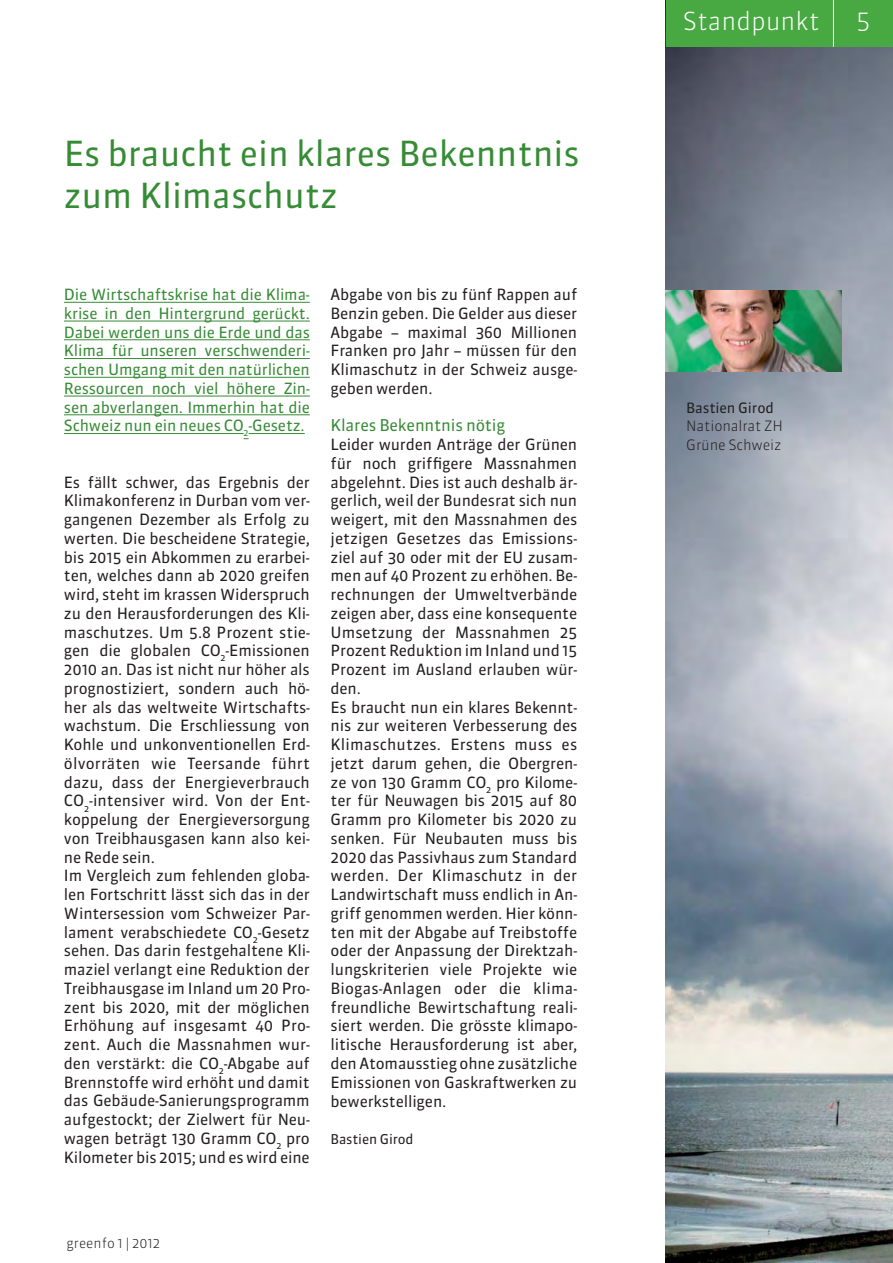
<style>
.page{position:relative;width:893px;height:1263px;background:#fff}
.page>*{position:absolute;margin:0;border:0;box-sizing:border-box;transform-origin:0 0}
.t1{font:34.5px/41.2px "Sanuk OT";color:#368b35}
.t2{font:300 24.75px "Sanuk OT";color:#fff}
.t3{font:16.2px "Sanuk OT";letter-spacing:-.01em;color:#368b35}
.t4{font:15.45px/18.8px "Sanuk OT";letter-spacing:-.01em;color:#231f20}
.t5{font:15.45px/18.8px "Sanuk OT";letter-spacing:-.01em;color:#368b35;text-align:justify}
.t6{font:300 14.25px/18.8px "Sanuk OT";letter-spacing:-.01em;color:#231f20}
.t7{font:14.25px "Sanuk OT";letter-spacing:-.01em;color:#231f20}
.t8{font:300 13.5px "Sanuk OT";color:#231f20}
.t9{font:13.5px "Sanuk OT";letter-spacing:-.01em;color:#231f20}
</style>
<div class="page">
<img style="left:665px;top:0;width:228px;height:1263px">
<div style="left:666px;top:0;width:227px;height:47px;background:#48a942"></div>
<hr style="left:833px;top:0;width:1px;height:47px;background:#fff">
<img style="left:665px;top:291px;width:176px;height:80px">
<hr style="left:64px;top:302px;width:246px;height:1px;background:#368b35">
<hr style="left:64px;top:321px;width:246px;height:1px;background:#368b35">
<hr style="left:64px;top:339px;width:246px;height:1px;background:#368b35">
<hr style="left:64px;top:358px;width:246px;height:1px;background:#368b35">
<hr style="left:64px;top:377px;width:246px;height:1px;background:#368b35">
<hr style="left:64px;top:396px;width:246px;height:1px;background:#368b35">
<hr style="left:64px;top:414px;width:246px;height:1px;background:#368b35">
<hr style="left:64px;top:433px;width:180px;height:1px;background:#368b35">
<hr style="left:249px;top:433px;width:56px;height:1px;background:#368b35">
<h1 class="t1" style="left:64px;top:136px;width:517px">Es braucht ein klares Bekenntnis zum Klimaschutz</h1>
<p class="t5" style="left:64px;top:286px;width:248px">Die Wirtschaftskrise hat die Klima&shy;krise in den Hintergrund gerückt.<br>Dabei werden uns die Erde und das Klima für unseren verschwenderi&shy;schen Umgang mit den natürlichen Ressourcen noch viel höhere Zin&shy;sen abverlangen. Immerhin hat die Schweiz nun ein neues CO<sub>2</sub>-Gesetz.</p>
<p class="t4" style="left:64px;top:474px;width:248px">Es fällt schwer, das Ergebnis der Klimakonferenz in Durban vom ver&shy;gangenen Dezember als Erfolg zu werten. Die bescheidene Strategie, bis 2015 ein Abkommen zu erarbei&shy;ten, welches dann ab 2020 greifen wird, steht im krassen Widerspruch zu den Herausforderungen des Kli&shy;maschutzes. Um 5.8 Prozent stie&shy;gen die globalen CO<sub>2</sub>-Emissionen 2010 an. Das ist nicht nur höher als prognostiziert, sondern auch hö&shy;her als das weltweite Wirtschafts&shy;wachstum. Die Erschliessung von Kohle und unkonventionellen Erd&shy;ölvorräten wie Teersande führt dazu, dass der Energieverbrauch CO<sub>2</sub>-intensiver wird. Von der Ent&shy;koppelung der Energieversorgung von Treibhausgasen kann also kei&shy;ne Rede sein.<br>Im Vergleich zum fehlenden globa&shy;len Fortschritt lässt sich das in der Wintersession vom Schweizer Par&shy;lament verabschiedete CO<sub>2</sub>-Gesetz sehen. Das darin festgehaltene Kli&shy;maziel verlangt eine Reduktion der Treibhausgase im Inland um 20 Pro&shy;zent bis 2020, mit der möglichen Erhöhung auf insgesamt 40 Pro&shy;zent. Auch die Massnahmen wur&shy;den verstärkt: die CO<sub>2</sub>-Abgabe auf Brennstoffe wird erhöht und damit das Gebäude-Sanierungsprogramm aufgestockt; der Zielwert für Neu&shy;wagen beträgt 130 Gramm CO<sub>2</sub> pro Kilometer bis 2015; und es wird eine</p>
<p class="t4" style="left:331px;top:286px;width:248px;text-align:justify">Abgabe von bis zu fünf Rappen auf Benzin geben. Die Gelder aus dieser Abgabe – maximal 360 Millionen Franken pro Jahr – müssen für den Klimaschutz in der Schweiz ausge&shy;geben werden.</p>
<p class="t3" style="left:331px;top:418px;width:176px">Klares Bekenntnis nötig</p>
<p class="t4" style="left:331px;top:436px;width:248px">Leider wurden Anträge der Grünen für noch griffigere Massnahmen abgelehnt. Dies ist auch deshalb är&shy;gerlich, weil der Bundesrat sich nun weigert, mit den Massnahmen des jetzigen Gesetzes das Emissions&shy;ziel auf 30 oder mit der EU zusam&shy;men auf 40 Prozent zu erhöhen. Be&shy;rechnungen der Umweltverbände zeigen aber, dass eine konsequente<br>Umsetzung der Massnahmen 25<br>Prozent Reduktion im Inland und 15<br>Prozent im Ausland erlauben wür&shy;den.<br>Es braucht nun ein klares Bekennt&shy;nis zur weiteren Verbesserung des<br>Klimaschutzes. Erstens muss es jetzt darum gehen, die Obergren&shy;ze von 130 Gramm CO<sub>2</sub> pro Kilome&shy;ter für Neuwagen bis 2015 auf 80<br>Gramm pro Kilometer bis 2020 zu senken. Für Neubauten muss bis<br>2020 das Passivhaus zum Standard werden. Der Klimaschutz in der<br>Landwirtschaft muss endlich in An&shy;griff genommen werden. Hier könn&shy;ten mit der Abgabe auf Treibstoffe oder der Anpassung der Direktzah&shy;lungskriterien viele Projekte wie<br>Biogas-Anlagen oder die klima&shy;freundliche Bewirtschaftung reali&shy;siert werden. Die grösste klimapo&shy;litische Herausforderung ist aber, den Atomausstieg ohne zusätzliche<br>Emissionen von Gaskraftwerken zu bewerkstelligen.</p>
<p class="t9" style="left:331px;top:1133px;width:84px">Bastien Girod</p>
<p class="t8" style="left:67px;top:1236px;width:95px">greenfo 1 | 2012</p>
<h2 class="t2" style="left:683px;top:10px;width:138px">Standpunkt</h2>
<h2 class="t2" style="left:856px;top:8px;width:15px">5</h2>
<p class="t7" style="left:686px;top:401px;width:89px">Bastien Girod</p>
<p class="t6" style="left:686px;top:418px;width:98px">Nationalrat ZH<br>Grüne Schweiz</p>
</div>
